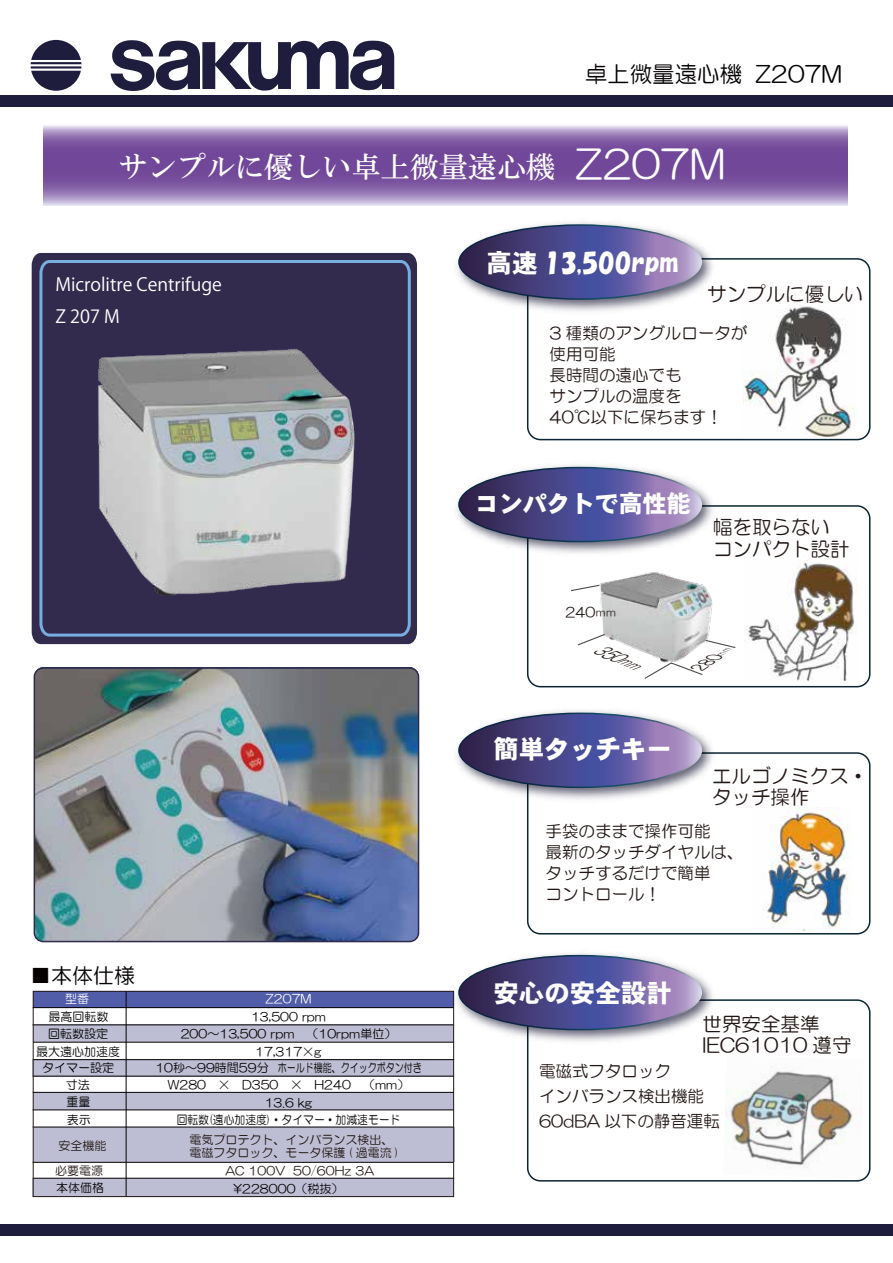
<style>
.page{position:relative;width:893px;height:1263px;background:#fff}
.page>*{position:absolute;margin:0;border:0;box-sizing:border-box;transform-origin:0 0}
.t1{font:29.1px "HG Mincho B";color:#fff}
.t2{font:25.5px "HG Heisei Kakugothictai W9";color:#fff}
.t3{font:25.5px "HGS Soei Kakupoptai";color:#fff}
.t4{font:24px "HG Heisei Kakugothictai W9";color:#fff}
.t5{font:22.5px "HG Maru Gothic MPRO";color:#040000}
.t6{font:21px "HG Maru Gothic MPRO";color:#040000}
.t7{font:19.5px/21px "HG Maru Gothic MPRO";color:#221815}
.t8{font:18px/31.5px "Koz Go Pr 6 N";color:#fff}
.t9{font:16.5px/21px "HG Maru Gothic MPRO";color:#221815}
.t10{font:italic 15.45px "HG Maru Gothic MPRO";color:#221815;scale:.75 1}
.t11{font:13.5px "HG Maru Gothic MPRO";color:#221815}
.t12{font:12px "HG Maru Gothic MPRO";color:#040000}
.t13{font:12px/13.5px "HG Maru Gothic MPRO";color:#221815}
.t14{font:12px "HG Maru Gothic MPRO";color:#000}
.t15{font:12px "HG Maru Gothic MPRO";color:#040000;scale:.9 1}
.t16{font:12px "HG Maru Gothic MPRO";color:#fff}
.s1{font-family:"HG Maru Gothic MPRO";font-size:39px}
.s2{font-family:"HG Heisei Kakugothictai W9"}
.s3{font-size:10.5px}
.s4{font-size:12.9px}
</style>
<div class="page">
<div style="left:33px;top:1178px;width:421px;height:18px;background:#bdbdd3"></div>
<div style="left:32px;top:253px;width:385px;height:391px;background:#322b4e"></div>
<div style="left:0;top:95px;width:893px;height:12px;background:#1f1d3d"></div>
<div style="left:0;top:1224px;width:893px;height:11px;background:#1f1d3d"></div>
<svg style="left:111px;top:40px;width:283px;height:51px"></svg>
<svg style="left:31px;top:40px;width:50px;height:51px"></svg>
<svg style="left:44px;top:125px;width:804px;height:81px;background:#8d6dae"></svg>
<div style="left:33px;top:1127px;width:421px;height:35px;background:#bdbdd3"></div>
<div style="left:33px;top:991px;width:421px;height:17px;background:#515da8"></div>
<div style="left:33px;top:1092px;width:421px;height:18px;background:#bdbdd3"></div>
<div style="left:33px;top:1024px;width:421px;height:18px;background:#bdbdd3"></div>
<div style="left:32px;top:1059px;width:422px;height:17px;background:#bdbdd3"></div>
<hr style="left:33px;top:1007px;width:421px;height:1px;background:#040000">
<hr style="left:33px;top:1024px;width:421px;height:1px;background:#040000">
<hr style="left:33px;top:1042px;width:421px;height:1px;background:#040000">
<hr style="left:33px;top:1059px;width:421px;height:1px;background:#040000">
<hr style="left:33px;top:1076px;width:421px;height:1px;background:#040000">
<hr style="left:33px;top:1092px;width:421px;height:1px;background:#040000">
<hr style="left:33px;top:1109px;width:421px;height:1px;background:#040000">
<hr style="left:33px;top:1127px;width:421px;height:1px;background:#040000">
<hr style="left:33px;top:1162px;width:421px;height:1px;background:#040000">
<svg style="left:38px;top:258px;width:374px;height:380px;background:#363458"></svg>
<div style="left:527px;top:258px;width:343px;height:182px;border:2px solid #0a2432;border-radius:13px"></div>
<img style="left:456px;top:222px;width:263px;height:95px">
<svg style="left:459px;top:225px;width:242px;height:74px;background:#716d9f"></svg>
<div style="left:458px;top:224px;width:244px;height:76px;border:2px solid #fff;border-radius:50%"></div>
<div style="left:527px;top:505px;width:343px;height:182px;border:2px solid #0a2432;border-radius:13px"></div>
<img style="left:456px;top:465px;width:263px;height:95px">
<svg style="left:459px;top:467px;width:242px;height:74px;background:#726ea0"></svg>
<div style="left:458px;top:467px;width:244px;height:75px;border:2px solid #fff;border-radius:50%"></div>
<div style="left:527px;top:752px;width:343px;height:182px;border:2px solid #0a2432;border-radius:13px"></div>
<img style="left:456px;top:710px;width:263px;height:95px">
<svg style="left:459px;top:713px;width:242px;height:74px;background:#726da0"></svg>
<div style="left:458px;top:712px;width:244px;height:76px;border:2px solid #fff;border-radius:50%"></div>
<div style="left:527px;top:999px;width:343px;height:182px;border:2px solid #0a2432;border-radius:13px"></div>
<img style="left:449px;top:953px;width:270px;height:94px">
<svg style="left:459px;top:955px;width:242px;height:74px;background:#726ea0"></svg>
<div style="left:458px;top:955px;width:244px;height:75px;border:2px solid #fff;border-radius:50%"></div>
<img style="left:600px;top:572px;width:113px;height:80px">
<svg style="left:577px;top:633px;width:29px;height:13px"></svg>
<svg style="left:571px;top:584px;width:30px;height:8px"></svg>
<img style="left:744px;top:560px;width:113px;height:121px">
<img style="left:753px;top:807px;width:98px;height:125px">
<img style="left:725px;top:1067px;width:139px;height:111px">
<img style="left:34px;top:667px;width:385px;height:274px">
<div style="left:34px;top:667px;width:385px;height:275px;border:2px solid #302a4c;border-radius:9px"></div>
<hr style="left:33px;top:1178px;width:421px;height:1px;background:#040000">
<hr style="left:126px;top:991px;width:1px;height:205px;background:#040000">
<img style="left:79px;top:331px;width:286px;height:280px">
<img style="left:742px;top:301px;width:113px;height:135px">
<div style="left:33px;top:991px;width:421px;height:206px;border:1px solid #221815"></div>
<svg style="left:643px;top:639px;width:93px;height:40px"></svg>
<h3 class="t5" style="left:585px;top:63px;width:259px">卓上微量遠心機 Z207M</h3>
<h1 class="t1" style="left:119px;top:152px;width:609px">サンプルに優しい卓上微量遠心機 <span class="s1">Z207M</span></h1>
<h3 class="t8" style="left:56px;top:269px;width:168px">Microlitre Centrifuge<br>Z 207 M</h3>
<h3 class="t6" style="left:30px;top:965px;width:107px">■本体仕様</h3>
<p class="t16" style="left:65px;top:993px;width:25px">型番</p>
<p class="t14" style="left:49px;top:1011px;width:62px">最高回転数</p>
<p class="t14" style="left:48px;top:1028px;width:61px">回転数設定</p>
<p class="t14" style="left:36px;top:1045px;width:85px">最大遠心加速度</p>
<p class="t14" style="left:42px;top:1062px;width:74px">タイマー設定</p>
<p class="t14" style="left:66px;top:1078px;width:25px">寸法</p>
<p class="t14" style="left:66px;top:1096px;width:25px">重量</p>
<p class="t14" style="left:67px;top:1114px;width:25px">表示</p>
<p class="t16" style="left:265px;top:992px;width:48px">Z207M</p>
<p class="t12" style="left:251px;top:1011px;width:77px">13,500 rpm</p>
<p class="t12" style="left:181px;top:1028px;width:217px">200～13,500 rpm　（10rpm単位）</p>
<p class="t12" style="left:168px;top:1079px;width:243px">W280　×　D350　×　H240　（mm）</p>
<p class="t12" style="left:255px;top:1045px;width:68px">17,317×g</p>
<p class="t12" style="left:155px;top:1062px;width:268px">10秒～99時間59分　ホールド機能、クイックボタン付き</p>
<p class="t12" style="left:265px;top:1096px;width:49px">13.6 kg</p>
<p class="t15" style="left:177px;top:1114px;width:250px">回転数(遠心加速度)・タイマー・加減速モード</p>
<p class="t13" style="left:59px;top:1138px;width:50px">安全機能</p>
<p class="t13" style="left:190px;top:1132px;width:211px">電気プロテクト、インバランス検出、電磁フタロック、モータ保護 ( 過電流 )</p>
<p class="t13" style="left:55px;top:1164px;width:50px">必要電源</p>
<p class="t13" style="left:225px;top:1164px;width:150px">AC 100V 50/60Hz 3A</p>
<p class="t12" style="left:56px;top:1182px;width:50px">本体価格</p>
<p class="t12" style="left:234px;top:1182px;width:112px">\228000（税抜）</p>
<h2 class="t3" style="left:486px;top:250px;width:193px"><span class="s2">高速</span> 13,500rpm</h2>
<h3 class="t7" style="left:707px;top:283px;width:157px">サンプルに優しい</h3>
<h3 class="t9" style="left:550px;top:322px;width:199px">3 種類のアングルロータが使用可能<br>長時間の遠心でも<br>サンプルの温度を<br>40℃以下に保ちます！</h3>
<h3 class="t4" style="left:475px;top:491px;width:217px">コンパクトで高性能</h3>
<p class="t11" style="left:565px;top:606px;width:53px">240<span class="s3">ｍｍ</span></p>
<p class="t10" style="left:598px;top:640px;width:63px;rotate:25deg">350<span class="s4">ｍｍ</span></p>
<h3 class="t7" style="left:713px;top:515px;width:138px;line-height:22.5px">幅を取らないコンパクト設計</h3>
<h2 class="t2" style="left:493px;top:736px;width:180px">簡単タッチキー</h2>
<h3 class="t7" style="left:712px;top:765px;width:157px">エルゴノミクス・タッチ操作</h3>
<h3 class="t9" style="left:545px;top:821px;width:199px">手袋のままで操作可能<br>最新のタッチダイヤルは、タッチするだけで簡単<br>コントロール！</h3>
<h2 class="t2" style="left:493px;top:980px;width:180px">安心の安全設計</h2>
<h3 class="t7" style="left:703px;top:1013px;width:150px">世界安全基準<br>IEC61010 遵守</h3>
<h3 class="t9" style="left:539px;top:1059px;width:182px;line-height:24.8px">電磁式フタロック<br>インバランス検出機能<br>60dBA 以下の静音運転</h3>
</div>
